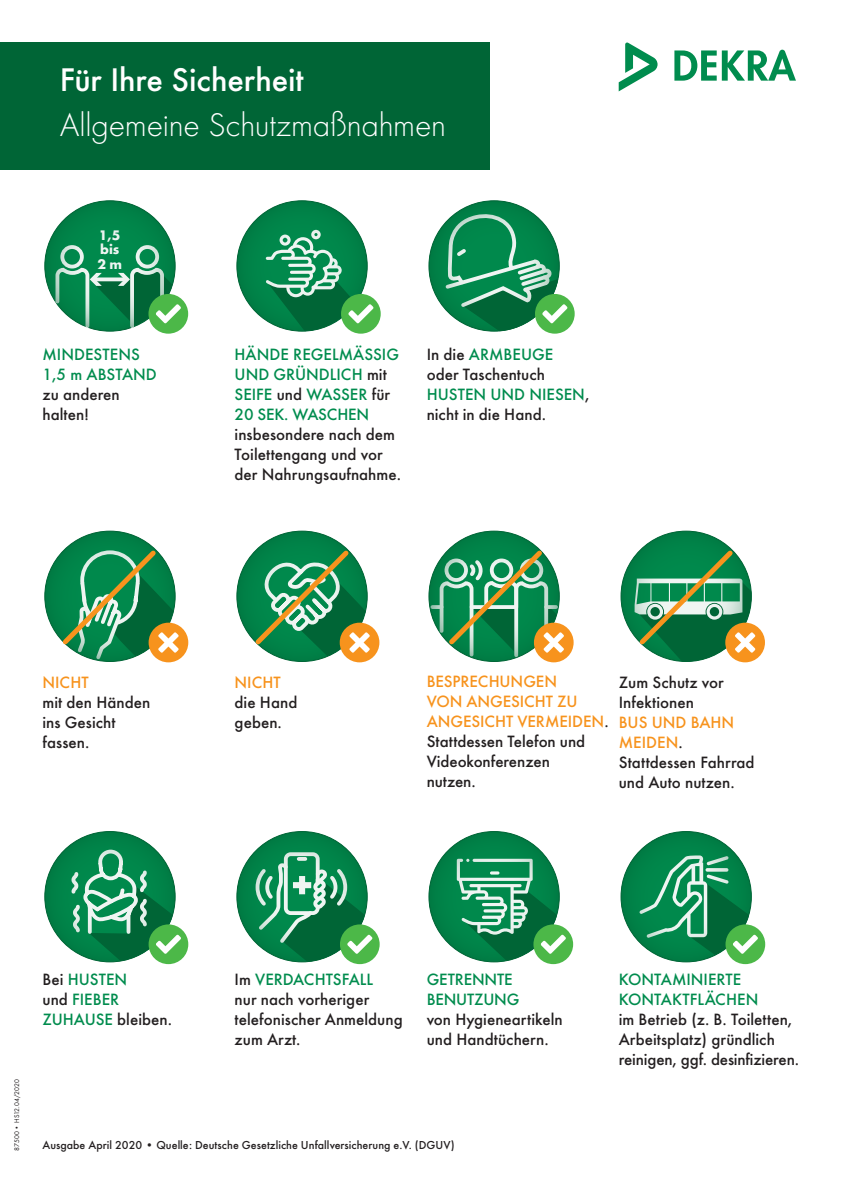
<style>
.page{position:relative;width:842px;height:1191px;background:#fff}
.page>*{position:absolute;margin:0;border:0;box-sizing:border-box;transform-origin:0 0}
.Subheadline_Futura_L{font:300 34px "Futura";letter-spacing:-.01em;color:#fff}
.Titel_Headline_Futur{font:500 34px "Futura";letter-spacing:-.005em;color:#fff}
.t1{font:500 17px/20px "Futura";color:#231f20}
.t2{font:500 17px "Futura";color:#008c4e}
.t3{font:500 17px "Futura";letter-spacing:-.005em;color:#f7931d}
.t4{font:700 14.4px/14.4px "Futura";color:#fff}
.t5{font:500 12px "Futura";color:#231f20}
.t6{font:7px "Futura Boo";color:#231f20}
.s1{color:#231f20}
.s2{color:#008c4e}
</style>
<div class="page">
<div style="left:0;top:43px;width:489px;height:127px;background:#006536"></div>
<svg style="left:674px;top:50px;width:122px;height:31px"></svg>
<svg style="left:619px;top:43px;width:38px;height:48px"></svg>
<div style="left:429px;top:831px;width:130px;height:131px;background:#008147;border-radius:50%"></div>
<svg style="left:621px;top:831px;width:130px;height:131px;fill:#007f46"></svg>
<svg style="left:45px;top:201px;width:130px;height:130px;fill:#00854a"></svg>
<div style="left:148px;top:294px;width:40px;height:40px;background:#4cb848;border-radius:50%"></div>
<svg style="left:54px;top:265px;width:127px;height:65px"></svg>
<div style="left:45px;top:831px;width:130px;height:131px;background:#008047;border-radius:50%"></div>
<div style="left:149px;top:924px;width:39px;height:40px;background:#4cb848;border-radius:50%"></div>
<svg style="left:70px;top:831px;width:111px;height:133px"></svg>
<svg style="left:237px;top:831px;width:130px;height:131px;fill:#007f46"></svg>
<div style="left:340px;top:924px;width:40px;height:40px;background:#4cb848;border-radius:50%"></div>
<svg style="left:254px;top:850px;width:118px;height:111px"></svg>
<div style="left:533px;top:924px;width:40px;height:40px;background:#4cb848;border-radius:50%"></div>
<svg style="left:457px;top:858px;width:109px;height:102px"></svg>
<div style="left:725px;top:924px;width:40px;height:40px;background:#4cb848;border-radius:50%"></div>
<svg style="left:639px;top:855px;width:119px;height:100px"></svg>
<div style="left:237px;top:201px;width:130px;height:130px;background:#008147;border-radius:50%"></div>
<svg style="left:341px;top:294px;width:40px;height:40px"></svg>
<svg style="left:266px;top:230px;width:107px;height:101px"></svg>
<div style="left:429px;top:201px;width:130px;height:130px;background:#007d45;border-radius:50%"></div>
<svg style="left:535px;top:294px;width:40px;height:40px"></svg>
<svg style="left:443px;top:209px;width:124px;height:122px"></svg>
<svg style="left:621px;top:531px;width:130px;height:130px;fill:#007e45"></svg>
<div style="left:725px;top:622px;width:40px;height:40px;background:#f7931d;border-radius:50%"></div>
<svg style="left:635px;top:546px;width:120px;height:115px"></svg>
<svg style="left:429px;top:531px;width:130px;height:130px"></svg>
<div style="left:534px;top:622px;width:40px;height:40px;background:#f7931d;border-radius:50%"></div>
<svg style="left:438px;top:546px;width:126px;height:113px"></svg>
<div style="left:237px;top:531px;width:130px;height:130px;background:#007d45;border-radius:50%"></div>
<div style="left:340px;top:622px;width:39px;height:40px;background:#f7931d;border-radius:50%"></div>
<svg style="left:250px;top:546px;width:120px;height:110px"></svg>
<div style="left:45px;top:531px;width:130px;height:130px;background:#007d45;border-radius:50%"></div>
<div style="left:149px;top:622px;width:39px;height:40px;background:#f7931d;border-radius:50%"></div>
<svg style="left:58px;top:530px;width:121px;height:133px"></svg>
<p class="Titel_Headline_Futur" style="left:60px;top:54px;width:246px">Für Ihre Sicherheit</p>
<p class="Subheadline_Futura_L" style="left:60px;top:103px;width:388px">Allgemeine Schutzmaßnahmen</p>
<p class="t4" style="left:97px;top:227px;width:26px">1,5 bis<br>2 m</p>
<p class="t2" style="left:43px;top:341px;width:99px">MINDESTENS</p>
<p class="t2" style="left:43px;top:361px;width:116px">1,5 m ABSTAND</p>
<p class="t1" style="left:43px;top:382px;width:79px">zu anderen</p>
<p class="t1" style="left:43px;top:402px;width:48px">halten!</p>
<p class="t2" style="left:235px;top:341px;width:166px">HÄNDE REGELMÄSSIG</p>
<p class="t2" style="left:235px;top:361px;width:154px">UND GRÜNDLICH <span class="s1">mit</span></p>
<p class="t2" style="left:235px;top:381px;width:157px">SEIFE <span class="s1">und</span> WASSER <span class="s1">für</span></p>
<p class="t2" style="left:235px;top:401px;width:136px">20 SEK. WASCHEN</p>
<p class="t1" style="left:235px;top:422px;width:162px">insbesondere nach dem<br>Toilettengang und vor</p>
<p class="t1" style="left:235px;top:462px;width:168px">der Nahrungsaufnahme.</p>
<p class="t2" style="left:427px;top:341px;width:128px"><span class="s1">In die</span> ARMBEUGE</p>
<p class="t1" style="left:427px;top:362px;width:120px">oder Taschentuch</p>
<p class="t2" style="left:427px;top:381px;width:164px">HUSTEN UND NIESEN<span class="s1">,</span></p>
<p class="t1" style="left:427px;top:402px;width:121px">nicht in die Hand.</p>
<p class="t3" style="left:43px;top:669px;width:48px">NICHT</p>
<p class="t1" style="left:43px;top:690px;width:109px">mit den Händen</p>
<p class="t1" style="left:43px;top:710px;width:75px">ins Gesicht</p>
<p class="t1" style="left:43px;top:730px;width:48px">fassen.</p>
<p class="t3" style="left:235px;top:669px;width:48px">NICHT</p>
<p class="t1" style="left:235px;top:690px;width:64px">die Hand</p>
<p class="t1" style="left:235px;top:710px;width:49px">geben.</p>
<p class="t3" style="left:427px;top:668px;width:132px">BESPRECHUNGEN</p>
<p class="t3" style="left:427px;top:688px;width:152px">VON ANGESICHT ZU</p>
<p class="t3" style="left:427px;top:708px;width:183px">ANGESICHT VERMEIDEN<span class="s1">.</span></p>
<p class="t1" style="left:427px;top:730px;width:160px">Stattdessen Telefon und</p>
<p class="t1" style="left:427px;top:750px;width:125px">Videokonferenzen</p>
<p class="t1" style="left:427px;top:770px;width:51px">nutzen.</p>
<p class="t1" style="left:619px;top:670px;width:107px">Zum Schutz vor</p>
<p class="t1" style="left:619px;top:690px;width:77px">Infektionen</p>
<p class="t3" style="left:619px;top:709px;width:117px">BUS UND BAHN</p>
<p class="t3" style="left:619px;top:729px;width:66px">MEIDEN<span class="s1">.</span></p>
<p class="t1" style="left:619px;top:750px;width:137px">Stattdessen Fahrrad</p>
<p class="t1" style="left:619px;top:770px;width:118px">und Auto nutzen.</p>
<p class="t6" style="left:12px;top:1150px;width:73px;rotate:-90deg">87500 • HS12.04/2020</p>
<p class="t2" style="left:43px;top:966px;width:86px"><span class="s1">Bei</span> HUSTEN</p>
<p class="t2" style="left:43px;top:986px;width:78px"><span class="s1">und</span> FIEBER</p>
<p class="t1" style="left:43px;top:1008px;width:131px"><span class="s2">ZUHAUSE</span> bleiben.</p>
<p class="t2" style="left:235px;top:966px;width:140px"><span class="s1">Im</span> VERDACHTSFALL</p>
<p class="t1" style="left:235px;top:988px;width:136px">nur nach vorheriger</p>
<p class="t1" style="left:235px;top:1008px;width:170px">telefonischer Anmeldung zum Arzt.</p>
<p class="t2" style="left:427px;top:966px;width:88px">GETRENNTE</p>
<p class="t2" style="left:427px;top:986px;width:94px">BENUTZUNG</p>
<p class="t1" style="left:427px;top:1007px;width:138px">von Hygieneartikeln</p>
<p class="t1" style="left:427px;top:1027px;width:123px">und Handtüchern.</p>
<p class="t5" style="left:43px;top:1135px;width:414px">Ausgabe April 2020 • Quelle: Deutsche Gesetzliche Unfallversicherung e.V. (DGUV)</p>
<p class="t2" style="left:619px;top:966px;width:124px">KONTAMINIERTE</p>
<p class="t2" style="left:619px;top:986px;width:141px">KONTAKTFLÄCHEN</p>
<p class="t1" style="left:619px;top:1008px;width:175px">im Betrieb (z. B. Toiletten,</p>
<p class="t1" style="left:619px;top:1028px;width:182px">Arbeitsplatz) gründlich reinigen, ggf. desinfizieren.</p>
</div>
